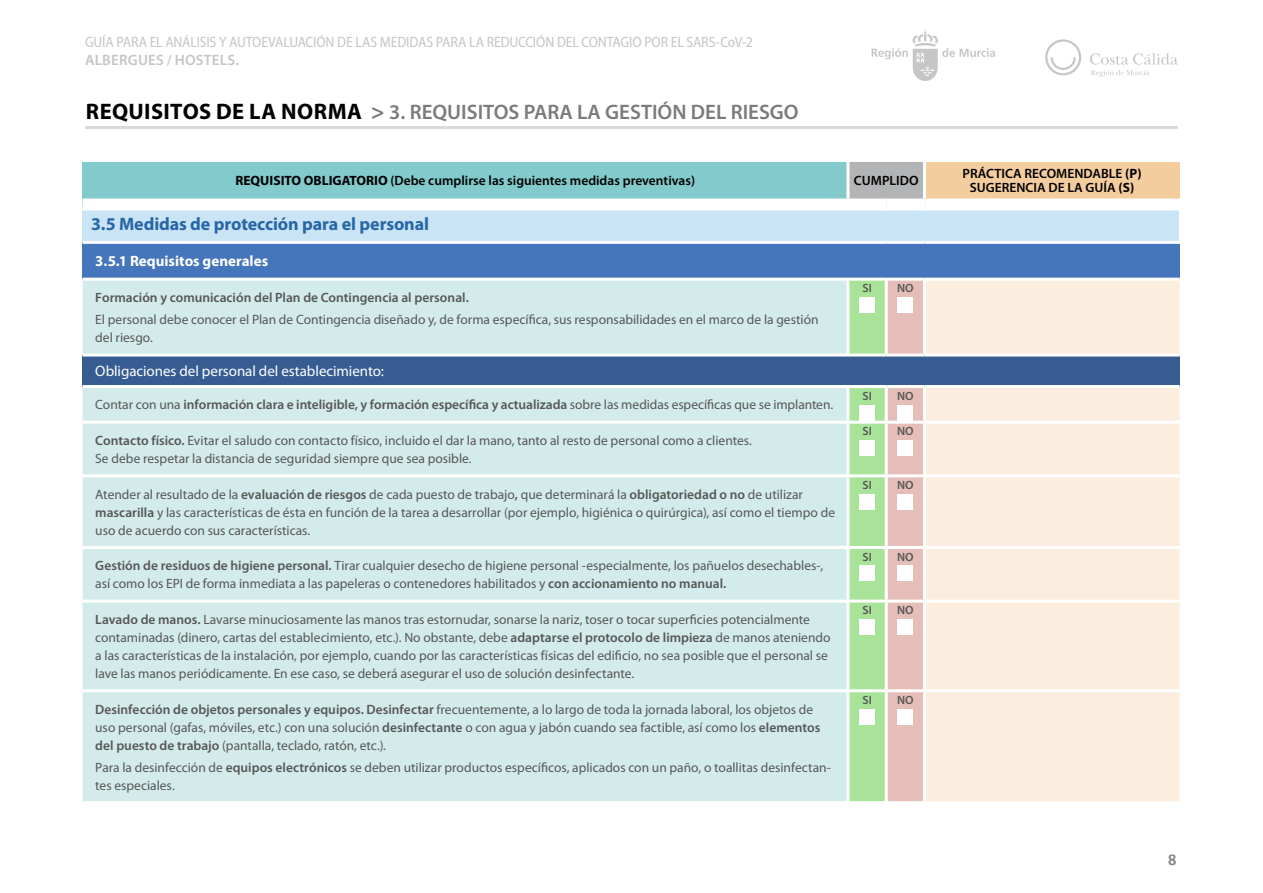
<style>
.page{position:relative;width:1263px;height:893px;background:#fff}
.page>*{position:absolute;margin:0;border:0;box-sizing:border-box;transform-origin:0 0}
.t1{font:600 21px "Myriad Pro";color:#7c7b7b}
.t2{font:700 18px "Myriad Pro";letter-spacing:-.01em;color:#2966a6}
.t3{font:semi-condensed 15px "Myriad Pro";letter-spacing:-.015em;color:#c6c6c6}
.t4{font:15px "Myriad Pro";letter-spacing:-.005em;color:#fff}
.t5{font:700 15px "Myriad Pro";color:#fff}
.t6{font:600 15px "Myriad Pro";letter-spacing:.015em;color:#c6c6c6}
.t7{font:700 15px "Frutiger 65";color:#878787}
.t8{font:13.5px/18px "Myriad Pro";color:#575756}
.t9{font:600 13.5px "Myriad Pro";color:#575756}
.t10{font:600 13.5px/13.5px "Myriad Pro";color:#000;text-align:center}
.t11{font:600 12px "Myriad Pro";letter-spacing:.005em;color:#575756}
.s1{font-weight:700;font-size:22.5px;color:#000}
.s2{font-weight:700;font-size:22.5px}
.s3{font-weight:700}
.s4{font-weight:400}
.s5{font-weight:600}
</style>
<div class="page">
<hr style="left:85px;top:126px;width:1093px;height:2px;background:#dadada">
<svg style="left:871px;top:29px;width:124px;height:52px"></svg>
<svg style="left:1045px;top:39px;width:36px;height:36px"></svg>
<svg style="left:1090px;top:53px;width:88px;height:24px"></svg>
<div style="left:83px;top:162px;width:765px;height:43px;background:#82cacb"></div>
<div style="left:848px;top:162px;width:76px;height:43px;background:#b3b4b6"></div>
<div style="left:924px;top:162px;width:256px;height:43px;background:#f4cd9e"></div>
<div style="left:83px;top:205px;width:1097px;height:37px;background:#c8e4f5"></div>
<div style="left:83px;top:242px;width:1097px;height:37px;background:#4575ba"></div>
<div style="left:83px;top:281px;width:763px;height:520px;background:#d4ebeb"></div>
<svg style="left:849px;top:281px;width:74px;height:520px;background:#c8d1aa"></svg>
<div style="left:926px;top:281px;width:254px;height:520px;background:#fbeedf"></div>
<div style="left:83px;top:355px;width:1097px;height:31px;background:#365c91"></div>
<hr style="left:1179px;top:211px;width:1px;height:30px;background:#fff">
<hr style="left:846px;top:162px;width:3px;height:37px;background:#fff">
<hr style="left:923px;top:162px;width:3px;height:37px;background:#fff">
<hr style="left:885px;top:281px;width:3px;height:73px;background:#fff">
<hr style="left:83px;top:354px;width:765px;height:3px;background:#fff">
<hr style="left:924px;top:354px;width:256px;height:3px;background:#fff">
<hr style="left:885px;top:388px;width:3px;height:33px;background:#fff">
<hr style="left:924px;top:385px;width:256px;height:3px;background:#fff">
<hr style="left:885px;top:424px;width:3px;height:50px;background:#fff">
<hr style="left:885px;top:477px;width:3px;height:69px;background:#fff">
<hr style="left:885px;top:549px;width:3px;height:51px;background:#fff">
<hr style="left:885px;top:603px;width:3px;height:86px;background:#fff">
<hr style="left:885px;top:692px;width:3px;height:109px;background:#fff">
<hr style="left:848px;top:278px;width:38px;height:3px;background:#fff">
<hr style="left:886px;top:278px;width:38px;height:3px;background:#fff">
<hr style="left:848px;top:354px;width:38px;height:3px;background:#fff">
<hr style="left:886px;top:354px;width:38px;height:3px;background:#fff">
<hr style="left:848px;top:385px;width:38px;height:3px;background:#fff">
<hr style="left:886px;top:385px;width:38px;height:3px;background:#fff">
<hr style="left:848px;top:421px;width:38px;height:3px;background:#fff">
<hr style="left:886px;top:421px;width:38px;height:3px;background:#fff">
<hr style="left:848px;top:474px;width:38px;height:3px;background:#fff">
<hr style="left:886px;top:474px;width:38px;height:3px;background:#fff">
<hr style="left:848px;top:546px;width:38px;height:3px;background:#fff">
<hr style="left:886px;top:546px;width:38px;height:3px;background:#fff">
<hr style="left:848px;top:600px;width:38px;height:3px;background:#fff">
<hr style="left:886px;top:600px;width:38px;height:3px;background:#fff">
<hr style="left:848px;top:689px;width:38px;height:3px;background:#fff">
<hr style="left:886px;top:689px;width:38px;height:3px;background:#fff">
<hr style="left:83px;top:385px;width:765px;height:3px;background:#fff">
<hr style="left:83px;top:241px;width:765px;height:3px;background:#fff">
<hr style="left:848px;top:241px;width:38px;height:3px;background:#fff">
<hr style="left:886px;top:241px;width:38px;height:3px;background:#fff">
<hr style="left:924px;top:241px;width:256px;height:3px;background:#fff">
<hr style="left:83px;top:278px;width:765px;height:3px;background:#fff">
<hr style="left:924px;top:278px;width:256px;height:3px;background:#fff">
<hr style="left:83px;top:421px;width:765px;height:3px;background:#fff">
<hr style="left:924px;top:421px;width:256px;height:3px;background:#fff">
<hr style="left:83px;top:474px;width:765px;height:3px;background:#fff">
<hr style="left:924px;top:474px;width:256px;height:3px;background:#fff">
<hr style="left:83px;top:546px;width:765px;height:3px;background:#fff">
<hr style="left:924px;top:546px;width:256px;height:3px;background:#fff">
<hr style="left:83px;top:600px;width:765px;height:3px;background:#fff">
<hr style="left:924px;top:600px;width:256px;height:3px;background:#fff">
<hr style="left:83px;top:689px;width:765px;height:3px;background:#fff">
<hr style="left:924px;top:689px;width:256px;height:3px;background:#fff">
<div style="left:83px;top:199px;width:765px;height:12px;background:#fff"></div>
<div style="left:848px;top:199px;width:38px;height:12px;background:#fff"></div>
<div style="left:886px;top:199px;width:38px;height:12px;background:#fff"></div>
<div style="left:924px;top:199px;width:256px;height:12px;background:#fff"></div>
<div style="left:859px;top:297px;width:16px;height:16px;background:#fff"></div>
<div style="left:898px;top:297px;width:15px;height:16px;background:#fff"></div>
<div style="left:859px;top:405px;width:16px;height:15px;background:#fff"></div>
<div style="left:898px;top:405px;width:15px;height:15px;background:#fff"></div>
<div style="left:859px;top:440px;width:16px;height:16px;background:#fff"></div>
<div style="left:898px;top:440px;width:15px;height:16px;background:#fff"></div>
<div style="left:859px;top:494px;width:16px;height:16px;background:#fff"></div>
<div style="left:898px;top:494px;width:15px;height:16px;background:#fff"></div>
<div style="left:859px;top:566px;width:16px;height:15px;background:#fff"></div>
<div style="left:898px;top:566px;width:15px;height:15px;background:#fff"></div>
<div style="left:859px;top:619px;width:16px;height:16px;background:#fff"></div>
<div style="left:898px;top:619px;width:15px;height:16px;background:#fff"></div>
<div style="left:859px;top:709px;width:16px;height:15px;background:#fff"></div>
<div style="left:898px;top:709px;width:15px;height:15px;background:#fff"></div>
<p class="t3" style="left:85px;top:34px;width:669px">GUÍA PARA EL ANÁLISIS Y AUTOEVALUACIÓN DE LAS MEDIDAS PARA LA REDUCCIÓN DEL CONTAGIO POR EL SARS-CoV-2</p>
<p class="t6" style="left:85px;top:51px;width:155px">ALBERGUES / HOSTELS.</p>
<h1 class="t1" style="left:86px;top:99px;width:714px"><span class="s1">REQUISITOS DE LA NORMA</span> <span class="s2">&gt;</span> 3. REQUISITOS PARA LA GESTIÓN DEL RIESGO</h1>
<p class="t10" style="left:235px;top:173px;width:461px"><span class="s3">REQUISITO OBLIGATORIO</span> (Debe cumplirse las siguientes medidas preventivas)</p>
<p class="t10" style="left:854px;top:173px;width:66px">CUMPLIDO</p>
<p class="t10" style="left:963px;top:167px;width:180px">PRÁCTICA RECOMENDABLE <span class="s3">(P)<br></span>SUGERENCIA DE LA GUÍA <span class="s3">(S)</span></p>
<h2 class="t2" style="left:91px;top:212px;width:339px">3.5 Medidas de protección para el personal</h2>
<p class="t5" style="left:95px;top:252px;width:174px">3.5.1 Requisitos generales</p>
<p class="t9" style="left:95px;top:289px;width:375px">Formación y comunicación del Plan de Contingencia al personal.</p>
<p class="t8" style="left:95px;top:311px;width:725px">El personal debe conocer el Plan de Contingencia diseñado y, de forma específica, sus responsabilidades en el marco de la gestión del riesgo.</p>
<p class="t11" style="left:862px;top:281px;width:11px">SI</p>
<p class="t11" style="left:897px;top:281px;width:18px">NO</p>
<p class="t4" style="left:95px;top:362px;width:290px">Obligaciones del personal del establecimiento:</p>
<p class="t9" style="left:95px;top:396px;width:739px"><span class="s4">Contar con una</span> información clara e inteligible, y formación específica y actualizada <span class="s4">sobre las medidas específicas que se implanten.</span></p>
<p class="t8" style="left:95px;top:431px;width:658px"><span class="s5">Contacto físico.</span> Evitar el saludo con contacto físico, incluido el dar la mano, tanto al resto de personal como a clientes.<br>Se debe respetar la distancia de seguridad siempre que sea posible.</p>
<p class="t8" style="left:95px;top:485px;width:741px">Atender al resultado de la <span class="s5">evaluación de riesgos</span> de cada puesto de trabajo<span class="s5">,</span> que determinará la <span class="s5">obligatoriedad o no</span> de utilizar <span class="s5">mascarilla</span> y las características de ésta en función de la tarea a desarrollar (por ejemplo, higiénica o quirúrgica), así como el tiempo de uso de acuerdo con sus características.</p>
<p class="t8" style="left:95px;top:557px;width:729px"><span class="s5">Gestión de residuos de higiene personal.</span> Tirar cualquier desecho de higiene personal -especialmente, los pañuelos desechables-, así como los EPI de forma inmediata a las papeleras o contenedores habilitados y <span class="s5">con accionamiento no manual.</span></p>
<p class="t8" style="left:95px;top:610px;width:737px"><span class="s5">Lavado de manos.</span> Lavarse minuciosamente las manos tras estornudar, sonarse la nariz, toser o tocar superficies potencialmente contaminadas (dinero, cartas del establecimiento, etc.). No obstante, debe <span class="s5">adaptarse el protocolo de limpieza</span> de manos ateniendo a las características de la instalación, por ejemplo, cuando por las características físicas del edificio, no sea posible que el personal se lave las manos periódicamente. En ese caso, se deberá asegurar el uso de solución desinfectante.</p>
<p class="t8" style="left:95px;top:700px;width:727px"><span class="s5">Desinfección de objetos personales y equipos. Desinfectar</span> frecuentemente, a lo largo de toda la jornada laboral, los objetos de uso personal (gafas, móviles, etc.) con una solución <span class="s5">desinfectante</span> o con agua y jabón cuando sea factible, así como los <span class="s5">elementos del puesto de trabajo</span> (pantalla, teclado, ratón, etc.).</p>
<p class="t8" style="left:95px;top:758px;width:737px">Para la desinfección de <span class="s5">equipos electrónicos</span> se deben utilizar productos específicos, aplicados con un paño, o toallitas desinfectan&shy;tes especiales.</p>
<p class="t11" style="left:862px;top:388px;width:11px">SI</p>
<p class="t11" style="left:897px;top:388px;width:18px">NO</p>
<p class="t11" style="left:862px;top:424px;width:11px">SI</p>
<p class="t11" style="left:897px;top:424px;width:18px">NO</p>
<p class="t11" style="left:862px;top:477px;width:11px">SI</p>
<p class="t11" style="left:897px;top:477px;width:18px">NO</p>
<p class="t11" style="left:862px;top:549px;width:11px">SI</p>
<p class="t11" style="left:897px;top:549px;width:18px">NO</p>
<p class="t11" style="left:862px;top:603px;width:11px">SI</p>
<p class="t11" style="left:897px;top:603px;width:18px">NO</p>
<p class="t11" style="left:862px;top:692px;width:11px">SI</p>
<p class="t11" style="left:897px;top:692px;width:18px">NO</p>
<p class="t7" style="left:1168px;top:851px;width:10px">8</p>
</div>
